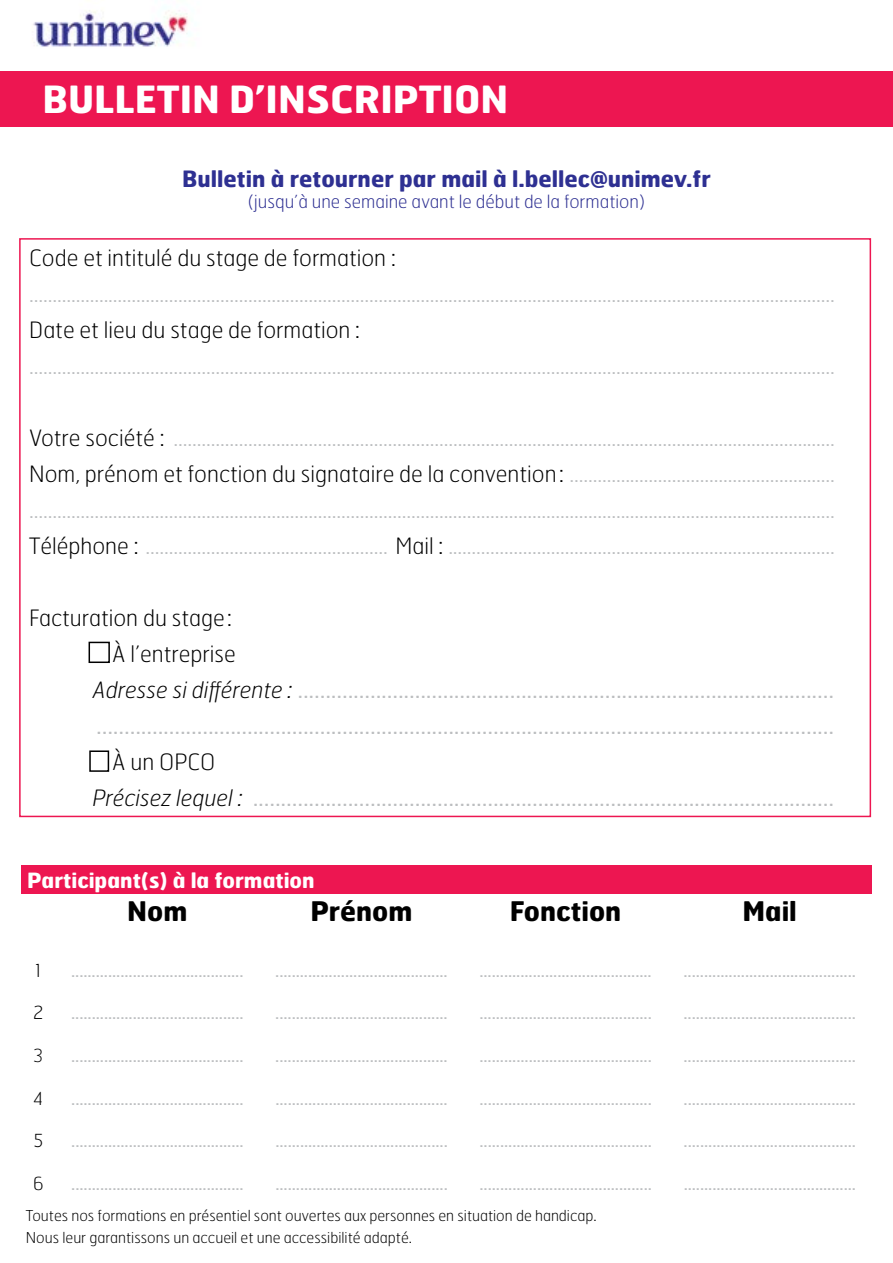
<style>
.page{position:relative;width:893px;height:1263px;background:#fff}
.page>*{position:absolute;margin:0;border:0;box-sizing:border-box;transform-origin:0 0}
.t1{font:700 37.5px "Hermes FB";color:#fff}
.t2{font:100 27px/36px "Hermes FB";color:#bcbec0}
.t3{font:700 27px "Hermes FB";color:#000}
.t4{font:100 22.5px/36px "Hermes FB";color:#bcbec0;text-align:justify}
.t5{font:100 22.5px/36px "Hermes FB";color:#000;text-align:right}
.t6{font:700 22.5px "Hermes FB";color:#2e3092}
.t7{font:700 21px "Hermes FB";color:#fff}
.t8{font:18px "Hermes FB";color:#bcbec0}
.t9{font:100 18px "Hermes FB";color:#2e3092}
.t10{font:100 18px "Hermes FB";color:#000}
.t11{font:100 15px/21.6px "Hermes FB";color:#000}
.s1{color:#000}
.s2{font-style:italic;font-size:22.5px;color:#000}
</style>
<div class="page">
<img style="left:33px;top:10px;width:155px;height:37px">
<div style="left:0;top:71px;width:893px;height:55px;background:#ed1651"></div>
<div style="left:89px;top:642px;width:21px;height:21px;border:2px solid #000"></div>
<div style="left:21px;top:865px;width:851px;height:29px;background:#ed1651"></div>
<div style="left:89px;top:750px;width:20px;height:22px;border:2px solid #000"></div>
<h1 class="t1" style="left:43px;top:75px;width:467px">BULLETIN D’INSCRIPTION</h1>
<p class="t6" style="left:182px;top:164px;width:530px">Bulletin à retourner par mail à l.bellec@unimev.fr</p>
<p class="t9" style="left:248px;top:190px;width:399px">(jusqu’à une semaine avant le début de la formation)</p>
<p class="t5" style="left:29px;top:239px;width:368px">Code et intitulé du stage de formation :</p>
<p class="t4" style="left:29px;top:275px;width:807px">.............................................................................................................................................................................</p>
<p class="t5" style="left:29px;top:311px;width:332px">Date et lieu du stage de formation :</p>
<p class="t4" style="left:29px;top:347px;width:807px">.............................................................................................................................................................................</p>
<p class="t4" style="left:29px;top:419px;width:807px"><span class="s1">Votre société :</span> ..............................................................................................................................................<br><span class="s1">Nom, prénom et fonction du signataire de la convention :</span> ......................................................... .............................................................................................................................................................................<br><span class="s1">Téléphone :</span> .................................................... <span class="s1">Mail :</span> ...................................................................................</p>
<p class="t5" style="left:29px;top:599px;width:208px">Facturation du stage :<br>À l’entreprise</p>
<p class="t2" style="left:93px;top:669px;width:743px"><span class="s2">Adresse si différente :</span> ................................................................................................ ....................................................................................................................................</p>
<p class="t5" style="left:112px;top:743px;width:105px">À un OPCO</p>
<h2 class="t2" style="left:93px;top:777px;width:743px"><span class="s2">Précisez lequel :</span> ........................................................................................................</h2>
<p class="t7" style="left:27px;top:866px;width:289px">Participant(s) à la formation</p>
<h2 class="t3" style="left:127px;top:893px;width:62px">Nom</h2>
<h2 class="t3" style="left:310px;top:893px;width:104px">Prénom</h2>
<h2 class="t3" style="left:510px;top:893px;width:113px">Fonction</h2>
<h2 class="t3" style="left:742px;top:893px;width:56px">Mail</h2>
<p class="t10" style="left:35px;top:959px;width:8px">1</p>
<p class="t8" style="left:71px;top:959px;width:174px">..........................................</p>
<p class="t8" style="left:275px;top:959px;width:174px">..........................................</p>
<p class="t8" style="left:479px;top:959px;width:174px">..........................................</p>
<p class="t8" style="left:683px;top:959px;width:174px">..........................................</p>
<p class="t10" style="left:33px;top:1002px;width:12px">2</p>
<p class="t8" style="left:71px;top:1001px;width:174px">..........................................</p>
<p class="t8" style="left:275px;top:1001px;width:174px">..........................................</p>
<p class="t8" style="left:479px;top:1001px;width:174px">..........................................</p>
<p class="t8" style="left:683px;top:1001px;width:174px">..........................................</p>
<p class="t10" style="left:34px;top:1044px;width:11px">3</p>
<p class="t8" style="left:71px;top:1044px;width:174px">..........................................</p>
<p class="t8" style="left:275px;top:1044px;width:174px">..........................................</p>
<p class="t8" style="left:479px;top:1044px;width:174px">..........................................</p>
<p class="t8" style="left:683px;top:1044px;width:174px">..........................................</p>
<p class="t10" style="left:33px;top:1087px;width:12px">4</p>
<p class="t8" style="left:71px;top:1086px;width:174px">..........................................</p>
<p class="t8" style="left:275px;top:1086px;width:174px">..........................................</p>
<p class="t8" style="left:479px;top:1086px;width:174px">..........................................</p>
<p class="t8" style="left:684px;top:1086px;width:174px">..........................................</p>
<p class="t10" style="left:33px;top:1129px;width:11px">5</p>
<p class="t8" style="left:71px;top:1129px;width:174px">..........................................</p>
<p class="t8" style="left:275px;top:1129px;width:174px">..........................................</p>
<p class="t8" style="left:479px;top:1129px;width:174px">..........................................</p>
<p class="t8" style="left:684px;top:1129px;width:174px">..........................................</p>
<p class="t10" style="left:33px;top:1172px;width:13px">6</p>
<p class="t8" style="left:71px;top:1171px;width:174px">..........................................</p>
<p class="t8" style="left:275px;top:1171px;width:174px">..........................................</p>
<p class="t8" style="left:480px;top:1171px;width:174px">..........................................</p>
<p class="t8" style="left:684px;top:1171px;width:174px">..........................................</p>
<p class="t11" style="left:26px;top:1205px;width:572px">Toutes nos formations en présentiel sont ouvertes aux personnes en situation de handicap.<br>Nous leur garantissons un accueil et une accessibilité adapté.</p>
</div>
